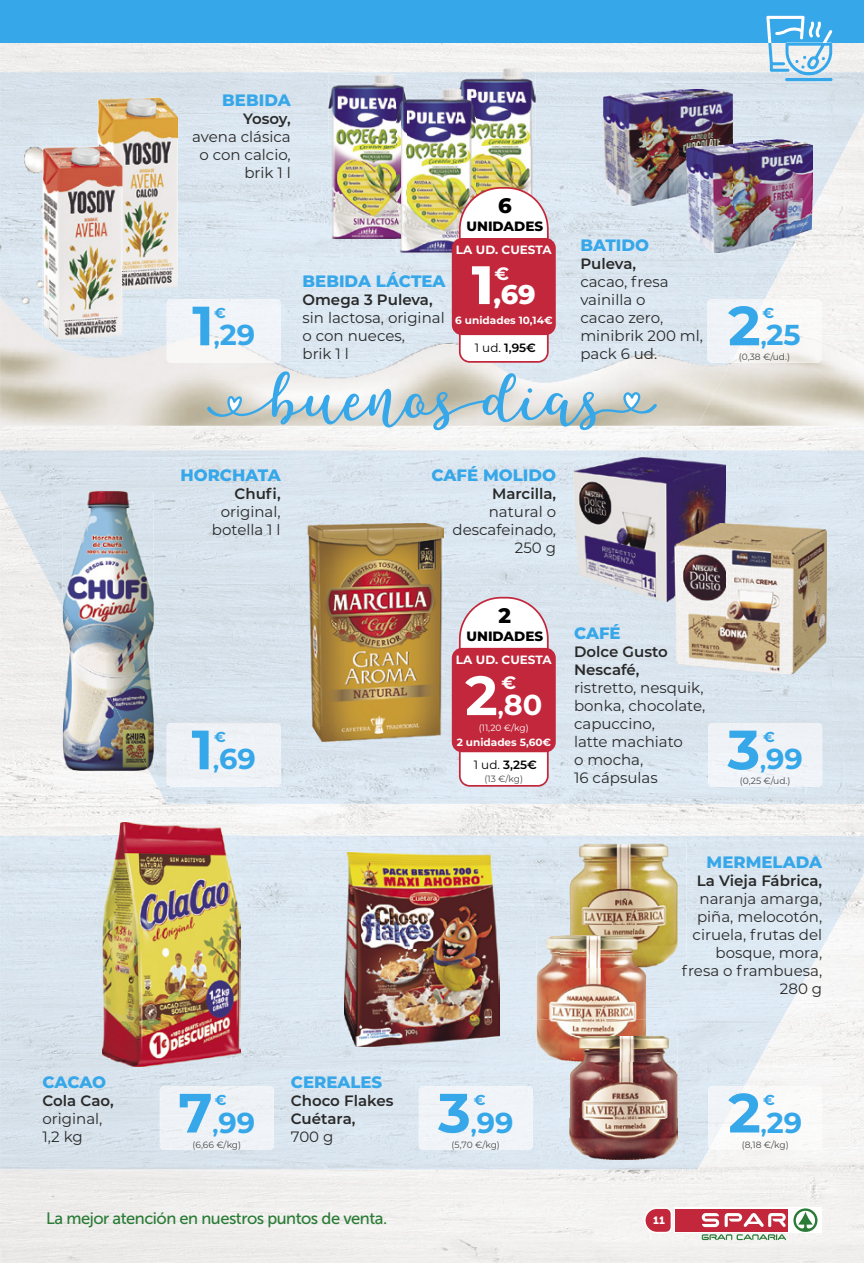
<style>
.page{position:relative;width:864px;height:1263px;background:#fff}
.page>*{position:absolute;margin:0;border:0;box-sizing:border-box;transform-origin:0 0}
.t1{font:700 55.2px "Montserrat";color:#36a7e9}
.t2{font:700 55.2px "Montserrat";color:#fff}
.t3{font:700 28.8px "Montserrat";color:#36a7e9}
.t4{font:700 28.8px "Montserrat";color:#fff}
.t5{font:800 27px "Montserrat";color:#fff}
.t6{font:800 21px "Montserrat";color:#000}
.t7{font:700 18px "Montserrat";color:#fff}
.t8{font:800 16.5px "Montserrat";color:#36a7e9}
.t9{font:16.5px "Museo Sans 500";letter-spacing:-.03em;color:#2a7b36}
.t10{font:15px/18px "Montserrat";color:#292929}
.t11{font:600 15px/18px "Montserrat";color:#292929}
.t12{font:700 14.4px "Montserrat";color:#36a7e9}
.t13{font:800 13.5px "Montserrat";color:#000}
.t14{font:700 12px "Montserrat";color:#fff}
.t15{font:600 12px "Montserrat";color:#000}
.t16{font:700 10.5px "Montserrat";color:#fff}
.t17{font:10.5px "Museo Sans 900";color:#fff}
.t18{font:9.15px "Montserrat";color:#484848}
.t19{font:9.15px "Montserrat";color:#fff}
.s1{font-size:22.8px}
.s2{font-size:54px}
.s3{font-weight:400}
</style>
<div class="page">
<div style="left:0;top:0;width:863px;height:1263px;background:#f0efed"></div>
<img style="left:0;top:43px;width:863px;height:1126px">
<svg style="left:644px;top:1207px;width:27px;height:26px"></svg>
<svg style="left:674px;top:1207px;width:147px;height:26px"></svg>
<div style="left:675px;top:1209px;width:112px;height:22px;background:#c2273b"></div>
<svg style="left:701px;top:1213px;width:84px;height:14px"></svg>
<svg style="left:701px;top:1234px;width:84px;height:6px"></svg>
<svg style="left:793px;top:1208px;width:24px;height:24px"></svg>
<div style="left:0;top:0;width:863px;height:43px;background:#36a7e9"></div>
<img style="left:662px;top:836px;width:201px;height:143px">
<div style="left:240px;top:836px;width:422px;height:47px;background:#dce8f2"></div>
<img style="left:0;top:836px;width:150px;height:333px">
<div style="left:499px;top:883px;width:61px;height:95px;background:#dbe6f0"></div>
<div style="left:202px;top:883px;width:153px;height:286px;background:#dbe6f0"></div>
<img style="left:645px;top:968px;width:17px;height:68px">
<img style="left:661px;top:978px;width:143px;height:97px">
<div style="left:457px;top:978px;width:102px;height:191px;background:#dde8f2"></div>
<img style="left:559px;top:1061px;width:51px;height:108px">
<img style="left:355px;top:1046px;width:102px;height:123px">
<img style="left:150px;top:1066px;width:52px;height:103px">
<div style="left:677px;top:1074px;width:73px;height:47px;background:#dce7f1"></div>
<img style="left:610px;top:1121px;width:99px;height:48px">
<svg style="left:0;top:501px;width:150px;height:303px"></svg>
<img style="left:713px;top:450px;width:150px;height:101px">
<img style="left:0;top:450px;width:713px;height:51px">
<div style="left:407px;top:500px;width:203px;height:304px;background:#dbe6ef"></div>
<div style="left:154px;top:500px;width:253px;height:51px;background:#d9e4ee"></div>
<img style="left:5px;top:500px;width:58px;height:102px">
<div style="left:815px;top:551px;width:48px;height:253px;background:#d7e3ec"></div>
<div style="left:610px;top:601px;width:102px;height:203px;background:#dae5ef"></div>
<img style="left:150px;top:551px;width:205px;height:253px">
<svg style="left:59px;top:601px;width:4px;height:7px"></svg>
<div style="left:712px;top:674px;width:103px;height:130px;background:#dae5ee"></div>
<img style="left:355px;top:742px;width:52px;height:62px">
<div style="left:0;top:72px;width:863px;height:74px;background:#d9e3ed"></div>
<svg style="left:766px;top:16px;width:66px;height:65px"></svg>
<img style="left:845px;top:146px;width:18px;height:280px">
<img style="left:0;top:146px;width:845px;height:280px">
<svg style="left:207px;top:371px;width:449px;height:59px"></svg>
<div style="left:709px;top:1086px;width:112px;height:64px;background:#fafaf9"></div>
<img style="left:708px;top:1086px;width:36px;height:62px">
<div style="left:418px;top:1086px;width:114px;height:64px;background:#f0f4f8"></div>
<div style="left:167px;top:723px;width:113px;height:64px;background:#eef2f6"></div>
<img style="left:764px;top:299px;width:57px;height:64px">
<img style="left:707px;top:299px;width:57px;height:64px">
<img style="left:560px;top:842px;width:126px;height:126px">
<img style="left:536px;top:936px;width:109px;height:125px">
<img style="left:569px;top:1036px;width:108px;height:123px">
<img style="left:569px;top:1036px;width:76px;height:25px">
<img style="left:457px;top:68px;width:78px;height:119px">
<img style="left:328px;top:74px;width:78px;height:164px">
<img style="left:396px;top:89px;width:79px;height:164px">
<div style="left:167px;top:299px;width:113px;height:64px;background:#f1f4f8"></div>
<img style="left:603px;top:89px;width:129px;height:57px">
<img style="left:603px;top:146px;width:83px;height:60px">
<img style="left:732px;top:140px;width:80px;height:60px">
<img style="left:686px;top:200px;width:126px;height:53px">
<img style="left:686px;top:140px;width:46px;height:66px">
<img style="left:63px;top:491px;width:91px;height:280px">
<img style="left:102px;top:822px;width:138px;height:244px">
<div style="left:160px;top:1086px;width:114px;height:64px;background:#eff2f6"></div>
<svg style="left:458px;top:187px;width:90px;height:176px;background:#f4e9e7"></svg>
<div style="left:451px;top:238px;width:104px;height:97px;background:#c2273b;border-radius:10px"></div>
<img style="left:98px;top:98px;width:79px;height:192px">
<img style="left:43px;top:147px;width:79px;height:192px">
<img style="left:98px;top:147px;width:24px;height:143px">
<div style="left:708px;top:723px;width:113px;height:64px;background:#eff3f7"></div>
<img style="left:344px;top:852px;width:155px;height:194px">
<img style="left:573px;top:457px;width:101px;height:144px">
<img style="left:674px;top:457px;width:51px;height:66px">
<img style="left:674px;top:523px;width:152px;height:151px">
<img style="left:308px;top:523px;width:135px;height:219px">
<svg style="left:458px;top:597px;width:90px;height:190px;background:#f6edef"></svg>
<div style="left:451px;top:648px;width:104px;height:104px;background:#c2273b;border-radius:10px"></div>
<p class="t8" style="left:43px;top:1070px;width:65px">CACAO</p>
<p class="t11" style="left:43px;top:1091px;width:73px">Cola Cao,</p>
<p class="t10" style="left:43px;top:1109px;width:61px">original,<br>1,2 kg</p>
<p class="t8" style="left:222px;top:88px;width:70px">BEBIDA</p>
<p class="t11" style="left:243px;top:109px;width:49px">Yosoy,</p>
<p class="t10" style="left:192px;top:127px;width:100px;text-align:right">avena clásica o con calcio, brik 1 l</p>
<h1 class="t1" style="left:192px;top:286px;width:23px">1</h1>
<p class="t12" style="left:214px;top:302px;width:13px">€</p>
<h2 class="t3" style="left:214px;top:314px;width:43px"><span class="s1">,</span>29</h2>
<p class="t8" style="left:302px;top:269px;width:144px">BEBIDA LÁCTEA</p>
<p class="t11" style="left:302px;top:290px;width:132px">Omega 3 Puleva,</p>
<p class="t10" style="left:302px;top:308px;width:144px">sin lactosa, original o con nueces,<br>brik 1 l</p>
<h3 class="t6" style="left:498px;top:190px;width:15px">6</h3>
<p class="t13" style="left:466px;top:216px;width:78px">UNIDADES</p>
<h3 class="t5" style="left:471px;top:275px;width:66px"><span class="s2">1</span>,69</h3>
<p class="t14" style="left:456px;top:241px;width:97px">LA UD. CUESTA</p>
<p class="t7" style="left:494px;top:260px;width:16px">€</p>
<p class="t16" style="left:455px;top:313px;width:99px">6 unidades 10,14€</p>
<p class="t15" style="left:474px;top:339px;width:63px"><span class="s3">1 ud.</span> 1,95€</p>
<p class="t8" style="left:580px;top:233px;width:70px">BATIDO</p>
<p class="t11" style="left:580px;top:254px;width:57px">Puleva,</p>
<p class="t10" style="left:580px;top:272px;width:124px">cacao, fresa vainilla o<br>cacao zero, minibrik 200 ml, pack 6 ud.</p>
<h1 class="t1" style="left:727px;top:286px;width:34px">2</h1>
<p class="t12" style="left:762px;top:302px;width:13px">€</p>
<p class="t18" style="left:738px;top:351px;width:53px">(0,38 €/ud.)</p>
<h2 class="t3" style="left:760px;top:314px;width:42px"><span class="s1">,</span>25</h2>
<p class="t8" style="left:180px;top:463px;width:102px">HORCHATA</p>
<p class="t11" style="left:234px;top:484px;width:48px">Chufi,</p>
<p class="t10" style="left:212px;top:502px;width:70px;text-align:center">original, botella 1 l</p>
<p class="t8" style="left:431px;top:463px;width:126px">CAFÉ MOLIDO</p>
<p class="t11" style="left:492px;top:484px;width:66px">Marcilla,</p>
<p class="t10" style="left:452px;top:502px;width:105px;text-align:right">natural o descafeinado,<br>250 g</p>
<h1 class="t1" style="left:191px;top:710px;width:23px">1</h1>
<p class="t12" style="left:214px;top:726px;width:13px">€</p>
<h2 class="t3" style="left:213px;top:738px;width:44px"><span class="s1">,</span>69</h2>
<h3 class="t6" style="left:498px;top:600px;width:14px">2</h3>
<p class="t13" style="left:466px;top:626px;width:78px">UNIDADES</p>
<h1 class="t2" style="left:465px;top:656px;width:34px">2</h1>
<p class="t14" style="left:456px;top:651px;width:97px">LA UD. CUESTA</p>
<p class="t7" style="left:501px;top:670px;width:16px">€</p>
<h2 class="t4" style="left:497px;top:684px;width:46px"><span class="s1">,</span>80</h2>
<p class="t19" style="left:478px;top:721px;width:51px">(11,20 €/kg)</p>
<p class="t16" style="left:456px;top:734px;width:96px">2 unidades 5,60€</p>
<p class="t18" style="left:484px;top:772px;width:40px">(13 €/kg)</p>
<p class="t15" style="left:473px;top:756px;width:65px"><span class="s3">1 ud.</span> 3,25€</p>
<p class="t8" style="left:573px;top:621px;width:48px">CAFÉ</p>
<p class="t11" style="left:573px;top:642px;width:95px">Dolce Gusto<br>Nescafé,</p>
<p class="t10" style="left:573px;top:678px;width:133px">ristretto, nesquik, bonka, chocolate, capuccino,<br>latte machiato<br>o mocha,<br>16 cápsulas</p>
<h1 class="t1" style="left:727px;top:710px;width:34px">3</h1>
<p class="t12" style="left:762px;top:726px;width:13px">€</p>
<p class="t18" style="left:739px;top:775px;width:52px">(0,25 €/ud.)</p>
<h2 class="t3" style="left:759px;top:738px;width:44px"><span class="s1">,</span>99</h2>
<p class="t8" style="left:706px;top:850px;width:117px">MERMELADA</p>
<p class="t11" style="left:696px;top:871px;width:127px">La Vieja Fábrica,</p>
<p class="t10" style="left:681px;top:889px;width:142px;text-align:right">naranja amarga, piña, melocotón, ciruela, frutas del bosque, mora, fresa o frambuesa,<br>280 g</p>
<h1 class="t1" style="left:178px;top:1073px;width:36px">7</h1>
<p class="t12" style="left:215px;top:1089px;width:13px">€</p>
<p class="t18" style="left:192px;top:1138px;width:50px">(6,66 €/kg)</p>
<h2 class="t3" style="left:212px;top:1101px;width:44px"><span class="s1">,</span>99</h2>
<p class="t8" style="left:291px;top:1070px;width:93px">CEREALES</p>
<p class="t11" style="left:291px;top:1091px;width:104px">Choco Flakes<br>Cuétara,</p>
<p class="t10" style="left:291px;top:1127px;width:44px">700 g</p>
<h1 class="t1" style="left:438px;top:1073px;width:34px">3</h1>
<p class="t12" style="left:473px;top:1089px;width:13px">€</p>
<p class="t18" style="left:451px;top:1138px;width:50px">(5,70 €/kg)</p>
<h2 class="t3" style="left:470px;top:1101px;width:44px"><span class="s1">,</span>99</h2>
<h1 class="t1" style="left:728px;top:1073px;width:34px">2</h1>
<p class="t12" style="left:762px;top:1089px;width:13px">€</p>
<h2 class="t3" style="left:760px;top:1101px;width:43px"><span class="s1">,</span>29</h2>
<p class="t18" style="left:741px;top:1138px;width:48px">(8,18 €/kg)</p>
<p class="t9" style="left:46px;top:1210px;width:342px">La mejor atención en nuestros puntos de venta.</p>
<p class="t17" style="left:653px;top:1214px;width:13px">11</p>
</div>
